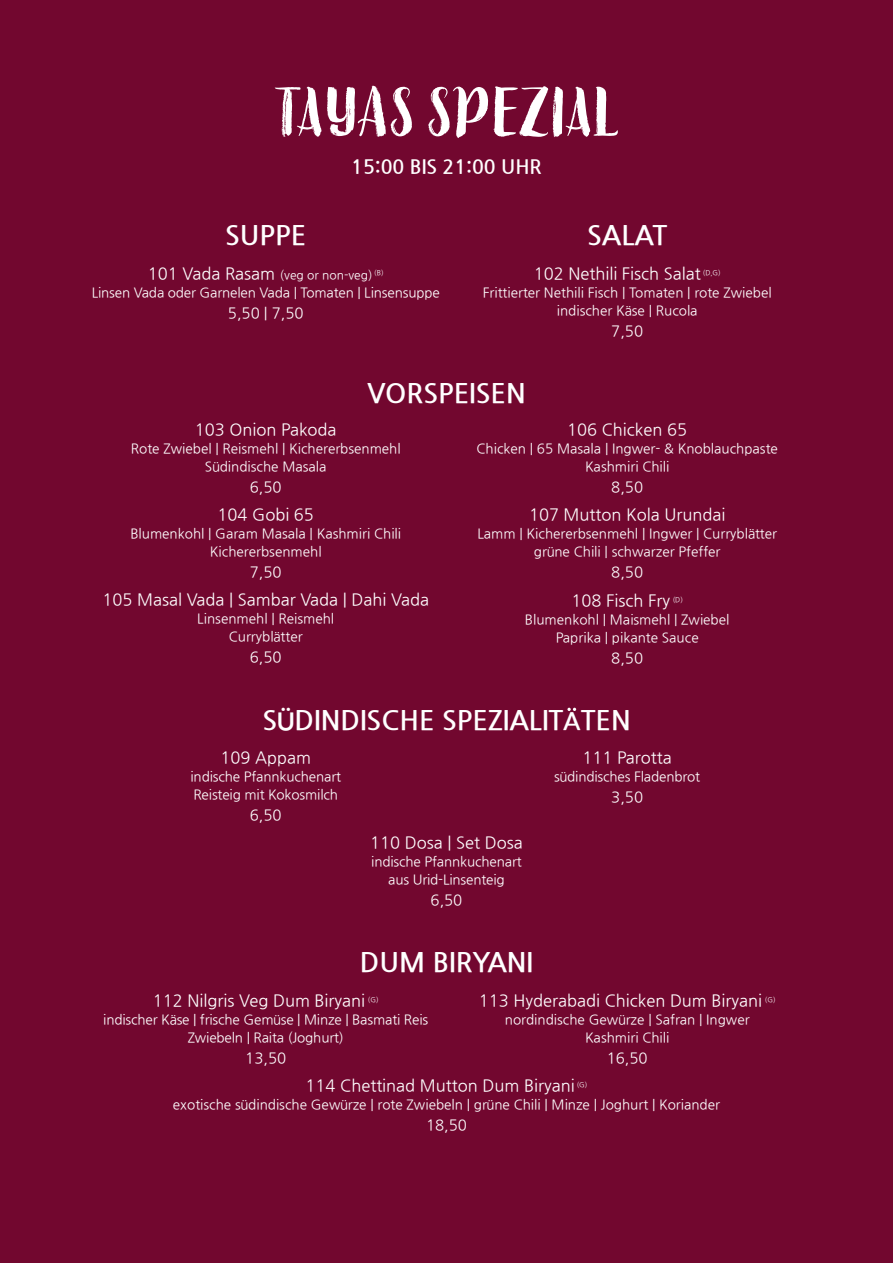
<style>
.page{position:relative;width:893px;height:1263px;background:#72072f}
.page>*{position:absolute;margin:0;border:0;box-sizing:border-box;transform-origin:0 0}
.t1{font:700 75.6px "Liebe Gerda";color:#fff}
.t2{font:700 27px "Nanum Gothic";color:#fff}
.t3{font:700 19.5px "Nanum Gothic";color:#fff}
.t4{font:16.5px "Nanum Gothic";color:#fff}
.t5{font:15px "Nanum Gothic";color:#fff}
.t6{font:13.5px "Nanum Gothic";color:#fff}
.t7{font:12px "Nanum Gothic";color:#fff}
.t8{font:7.05px "Nanum Gothic";color:#fff}
.s1{font-size:16.5px}
.s2{font-size:24px}
</style>
<div class="page">
<svg style="left:567px;top:708px;width:9px;height:3px"></svg>
<p class="t1" style="left:275px;top:65px;width:344px">TAYAS SPEZIAL</p>
<p class="t3" style="left:351px;top:157px;width:192px">15:00 BIS 21:00 UHR</p>
<p class="t2" style="left:225px;top:222px;width:83px">SUPPE</p>
<p class="t2" style="left:587px;top:222px;width:82px">SALAT</p>
<p class="t7" style="left:148px;top:269px;width:237px"><span class="s1">101 Vada Rasam</span> (veg or non-veg) <sup>(B)</sup></p>
<p class="t6" style="left:92px;top:286px;width:350px">Linsen Vada oder Garnelen Vada | Tomaten | Linsensuppe</p>
<p class="t5" style="left:228px;top:306px;width:77px">5,50 | 7,50</p>
<p class="t4" style="left:534px;top:265px;width:169px">102 Nethili Fisch Salat</p>
<p class="t8" style="left:703px;top:269px;width:19px">(D,G)</p>
<p class="t6" style="left:483px;top:286px;width:290px">Frittierter Nethili Fisch | Tomaten | rote Zwiebel</p>
<p class="t6" style="left:557px;top:304px;width:142px">indischer Käse | Rucola</p>
<p class="t5" style="left:611px;top:324px;width:33px">7,50</p>
<p class="t2" style="left:367px;top:380px;width:160px">VORSPEISEN</p>
<p class="t4" style="left:195px;top:422px;width:143px">103 Onion Pakoda</p>
<p class="t6" style="left:131px;top:442px;width:271px">Rote Zwiebel | Reismehl | Kichererbsenmehl</p>
<p class="t6" style="left:205px;top:460px;width:123px">Südindische Masala</p>
<p class="t5" style="left:250px;top:480px;width:33px">6,50</p>
<p class="t4" style="left:218px;top:507px;width:98px">104 Gobi 65</p>
<p class="t6" style="left:130px;top:527px;width:272px">Blumenkohl | Garam Masala | Kashmiri Chili</p>
<p class="t6" style="left:210px;top:545px;width:113px">Kichererbsenmehl</p>
<p class="t5" style="left:250px;top:565px;width:33px">7,50</p>
<p class="t4" style="left:103px;top:592px;width:328px">105 Masal Vada | Sambar Vada | Dahi Vada</p>
<p class="t6" style="left:197px;top:612px;width:138px">Linsenmehl | Reismehl</p>
<p class="t6" style="left:229px;top:630px;width:75px">Curryblätter</p>
<p class="t5" style="left:250px;top:650px;width:33px">6,50</p>
<p class="t4" style="left:567px;top:422px;width:121px">106 Chicken 65</p>
<p class="t6" style="left:476px;top:442px;width:303px">Chicken | 65 Masala | Ingwer- &amp; Knoblauchpaste</p>
<p class="t6" style="left:585px;top:460px;width:86px">Kashmiri Chili</p>
<p class="t5" style="left:611px;top:480px;width:33px">8,50</p>
<p class="t4" style="left:529px;top:507px;width:198px">107 Mutton Kola Urundai</p>
<p class="t6" style="left:477px;top:527px;width:301px">Lamm | Kichererbsenmehl | Ingwer | Curryblätter</p>
<p class="t6" style="left:534px;top:545px;width:188px">grüne Chili | schwarzer Pfeffer</p>
<p class="t5" style="left:611px;top:565px;width:33px">8,50</p>
<p class="t4" style="left:572px;top:593px;width:100px">108 Fisch Fry</p>
<p class="t8" style="left:673px;top:596px;width:12px">(D)</p>
<p class="t6" style="left:525px;top:613px;width:206px">Blumenkohl | Maismehl | Zwiebel</p>
<p class="t6" style="left:556px;top:631px;width:144px">Paprika | pikante Sauce</p>
<p class="t5" style="left:611px;top:651px;width:33px">8,50</p>
<p class="t2" style="left:262px;top:707px;width:370px">SÜDINDISCHE SPEZIALIT<span class="s2">A</span>TEN</p>
<p class="t4" style="left:220px;top:749px;width:92px">109 Appam</p>
<p class="t6" style="left:190px;top:770px;width:152px">indische Pfannkuchenart</p>
<p class="t6" style="left:193px;top:788px;width:146px">Reisteig mit Kokosmilch</p>
<p class="t5" style="left:250px;top:808px;width:33px">6,50</p>
<p class="t4" style="left:582px;top:749px;width:91px">111 Parotta</p>
<p class="t6" style="left:554px;top:770px;width:147px">südindisches Fladenbrot</p>
<p class="t5" style="left:611px;top:790px;width:33px">3,50</p>
<p class="t4" style="left:370px;top:834px;width:154px">110 Dosa | Set Dosa</p>
<p class="t6" style="left:371px;top:855px;width:152px">indische Pfannkuchenart</p>
<p class="t6" style="left:388px;top:873px;width:118px">aus Urid-Linsenteig</p>
<p class="t5" style="left:431px;top:893px;width:33px">6,50</p>
<p class="t2" style="left:360px;top:950px;width:175px">DUM BIRYANI</p>
<p class="t4" style="left:153px;top:992px;width:214px">112 Nilgris Veg Dum Biryani</p>
<p class="t8" style="left:368px;top:996px;width:12px">(G)</p>
<p class="t6" style="left:103px;top:1013px;width:326px">indischer Käse | frische Gemüse | Minze | Basmati Reis</p>
<p class="t6" style="left:188px;top:1031px;width:158px">Zwiebeln | Raita (Joghurt)</p>
<p class="t5" style="left:245px;top:1051px;width:42px">13,50</p>
<p class="t4" style="left:479px;top:992px;width:285px">113 Hyderabadi Chicken Dum Biryani</p>
<p class="t8" style="left:765px;top:996px;width:12px">(G)</p>
<p class="t6" style="left:505px;top:1013px;width:246px">nordindische Gewürze | Safran | Ingwer</p>
<p class="t6" style="left:585px;top:1031px;width:86px">Kashmiri Chili</p>
<p class="t5" style="left:607px;top:1051px;width:42px">16,50</p>
<p class="t4" style="left:306px;top:1078px;width:271px">114 Chettinad Mutton Dum Biryani</p>
<p class="t8" style="left:577px;top:1081px;width:12px">(G)</p>
<p class="t6" style="left:173px;top:1098px;width:549px">exotische südindische Gewürze | rote Zwiebeln | grüne Chili | Minze | Joghurt | Koriander</p>
<p class="t5" style="left:426px;top:1118px;width:42px">18,50</p>
</div>
